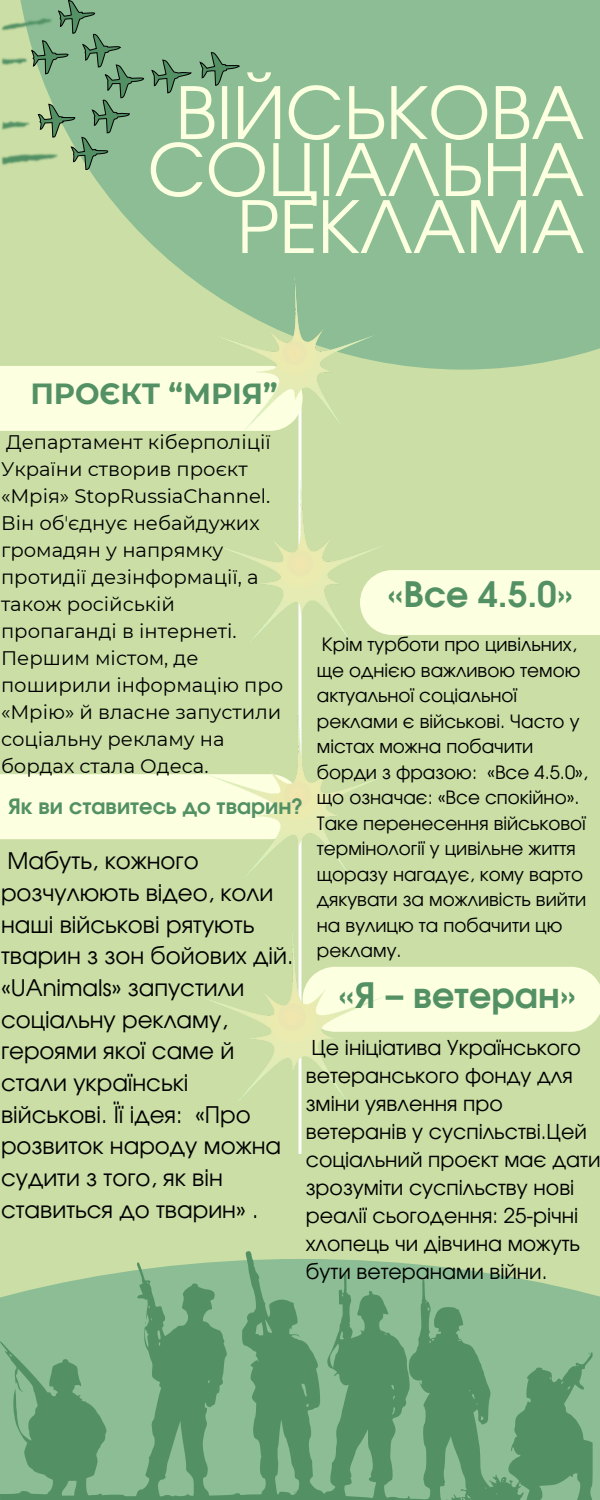
<style>
.page{position:relative;width:600px;height:1500px;background:#cadea5}
.page>*{position:absolute;margin:0;border:0;box-sizing:border-box;transform-origin:0 0}
.t1{font:71.6px/57px "Evolventa";color:#fcffe0;text-align:right}
.t2{font:700 35.1px "Evolventa";color:#539165}
.t3{font:700 29.1px "Montserrat";color:#539165}
.t4{font:22.9px/31.7px "Evolventa";color:#000}
.t5{font:700 21.2px "Evolventa";color:#539165}
.t6{font:20.5px/28px "Evolventa";color:#000}
.t7{font:19.6px/27px "Montserrat";color:#000}
.t8{font:18.4px/25.5px "Evolventa";color:#000}
</style>
<div class="page">
<svg style="left:20px;top:0;width:580px;height:370px;fill:#8cbd94"></svg>
<hr style="left:298px;top:357px;width:3px;height:797px;background:#fff">
<div style="left:0;top:366px;width:213px;height:65px;background:#fcffe0"></div>
<div style="left:0;top:774px;width:207px;height:65px;background:#fcffe0"></div>
<div style="left:387px;top:570px;width:213px;height:65px;background:#fcffe0"></div>
<div style="left:385px;top:967px;width:215px;height:65px;background:#fcffe0"></div>
<img style="left:1px;top:17px;width:30px;height:15px">
<img style="left:1px;top:57px;width:28px;height:9px">
<img style="left:1px;top:119px;width:30px;height:12px">
<img style="left:1px;top:153px;width:30px;height:13px">
<svg style="left:31px;top:0;width:113px;height:170px"></svg>
<svg style="left:151px;top:59px;width:42px;height:35px"></svg>
<svg style="left:199px;top:52px;width:41px;height:34px"></svg>
<svg style="left:0;top:1251px;width:592px;height:249px;fill:#8cbd94"></svg>
<img style="left:207px;top:709px;width:177px;height:171px">
<img style="left:204px;top:928px;width:181px;height:178px">
<img style="left:217px;top:480px;width:170px;height:167px">
<img style="left:213px;top:276px;width:163px;height:155px">
<h4 class="t1" style="left:148px;top:89px;width:438px">ВІЙСЬКОВА<br>СОЦІАЛЬНА<br>РЕКЛАМА</h4>
<p class="t3" style="left:30px;top:376px;width:249px">ПРОЄКТ “МРІЯ”</p>
<p class="t7" style="left:1px;top:429px;width:284px">Департамент кіберполіції<br>України створив проєкт «Мрія» StopRussiaChannel.<br>Він обʼєднує небайдужих громадян у напрямку протидії дезінформації, а також російській пропаганді в інтернеті.<br>Першим містом, де поширили інформацію про «Мрію» й власне запустили соціальну рекламу на бордах стала Одеса.</p>
<h2 class="t2" style="left:387px;top:579px;width:187px">«Все 4.5.0»</h2>
<p class="t8" style="left:317px;top:633px;width:273px">Крім турботи про цивільних, ще однією важливою темою актуальної соціальної реклами є військові. Часто у містах можна побачити борди з фразою: «Все 4.5.0», що означає: «Все спокійно».<br>Таке перенесення військової термінології у цивільне життя щоразу нагадує, кому варто дякувати за можливість вийти на вулицю та побачити цю рекламу.</p>
<h6 class="t5" style="left:8px;top:797px;width:296px">Як ви ставитесь до тварин?</h6>
<h2 class="t4" style="left:1px;top:846px;width:294px">Мабуть, кожного розчулюють відео, коли наші військові рятують тварин з зон бойових дій. «UAnimals» запустили соціальну рекламу, героями якої саме й стали українські військові. Її ідея: «Про розвиток народу можна судити з того, як він ставиться до тварин» .</h2>
<h5 class="t2" style="left:339px;top:980px;width:239px">«Я – ветеран»</h5>
<p class="t6" style="left:306px;top:1035px;width:296px">Це ініціатива Українського ветеранського фонду для зміни уявлення про ветеранів у суспільстві.Цей соціальний проєкт має дати зрозуміти суспільству нові реалії сьогодення: 25-річні хлопець чи дівчина можуть бути ветеранами війни.</p>
</div>
